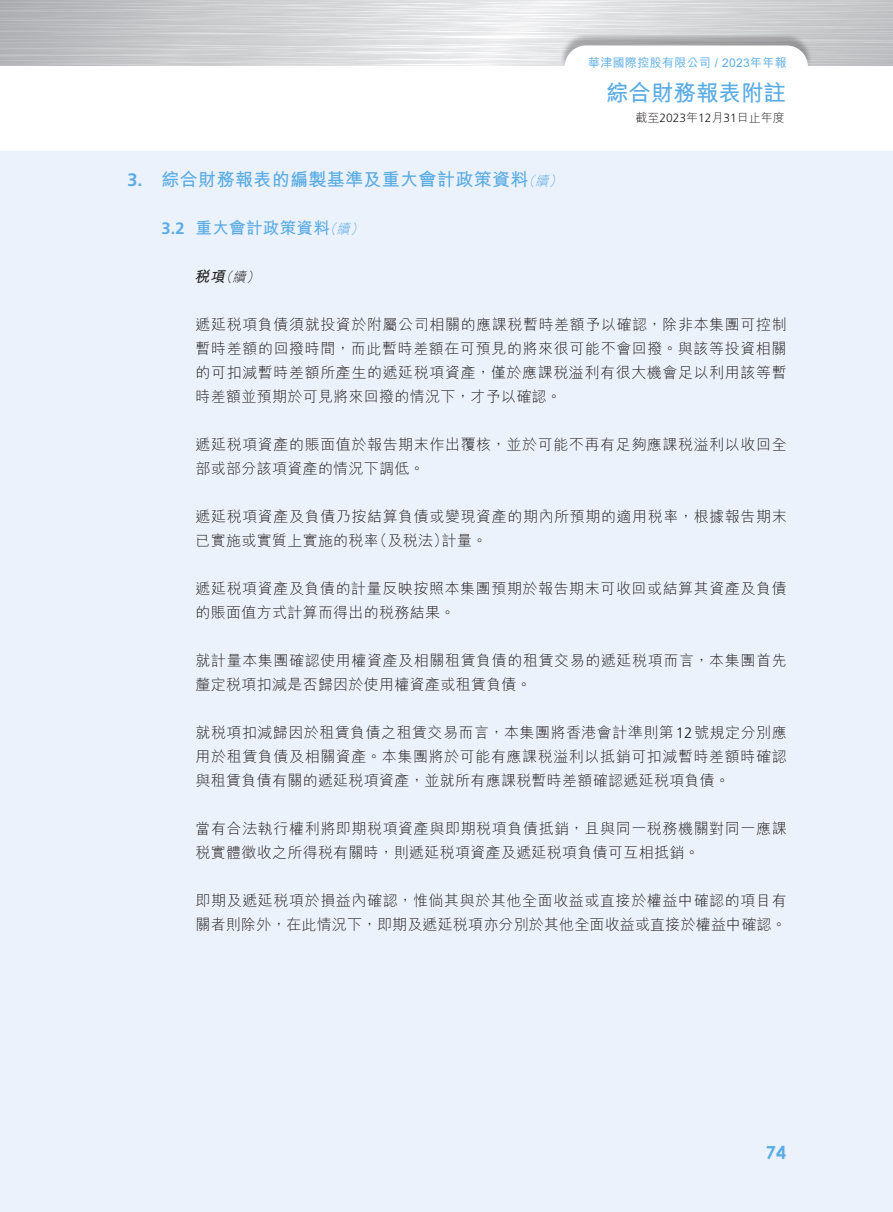
<style>
.page{position:relative;width:893px;height:1212px;background:#fff}
.page>*{position:absolute;margin:0;border:0;box-sizing:border-box;transform-origin:0 0}
.t1{font:700 22.5px "M Hei HK";color:#5aace5}
.t2{font:700 18px "M Hei HK";letter-spacing:.02em;color:#5aace5}
.t3{font:700 18px "Century Gothic";color:#5aace5}
.t4{font:700 18px "Frutiger LT Std";color:#5aace5}
.t5{font:700 16.5px "M Hei HK";letter-spacing:.02em;color:#5aace5}
.t6{font:700 16.5px "Frutiger LT Std";color:#5aace5}
.t7{font:300 15px/24px "M Hei HK";letter-spacing:.04em;color:#231f20}
.t8{font:300 15px "M Hei HK";letter-spacing:.02em;color:#231f20}
.t9{font:italic 700 15px "M Hei HK";color:#231f20}
.t10{font:italic 300 13.5px "M Hei HK";color:#5aace5}
.t11{font:italic 300 13.5px "M Hei HK";color:#231f20}
.t12{font:500 12px "M Hei HK";letter-spacing:.025em;color:#5aace5}
.t13{font:300 12px "M Hei HK";color:#231f20}
.s1{font-family:"Frutiger LT Std"}
</style>
<div class="page">
<div style="left:0;top:151px;width:893px;height:1061px;background:#ecf2fb"></div>
<div style="left:560px;top:32px;width:253px;height:35px;background:#231f20;opacity:.3"></div>
<svg style="left:565px;top:45px;width:243px;height:22px"></svg>
<p class="t4" style="left:128px;top:169px;width:17px">3.</p>
<p class="t2" style="left:162px;top:166px;width:368px">綜合財務報表的編製基準及重大會計政策資料</p>
<p class="t10" style="left:535px;top:174px;width:18px">續</p>
<p class="t10" style="left:522px;top:174px;width:18px">（</p>
<p class="t10" style="left:549px;top:174px;width:18px">(</p>
<p class="t6" style="left:162px;top:219px;width:24px">3.2</p>
<p class="t5" style="left:196px;top:216px;width:136px">重大會計政策資料</p>
<p class="t10" style="left:337px;top:222px;width:18px">續</p>
<p class="t10" style="left:323px;top:222px;width:18px">（</p>
<p class="t10" style="left:350px;top:222px;width:18px">(</p>
<p class="t12" style="left:588px;top:54px;width:200px">華津國際控股有限公司 / 2023年年報</p>
<h1 class="t1" style="left:606px;top:77px;width:182px">綜合財務報表附註</h1>
<p class="t13" style="left:636px;top:111px;width:151px">截至<span class="s1">2023</span>年<span class="s1">12</span>月<span class="s1">31</span>日止年度</p>
<p class="t9" style="left:194px;top:266px;width:36px">稅項</p>
<p class="t7" style="left:196px;top:312px;width:593px;text-align:justify">遞延稅項負債須就投資於附屬公司相關的應課稅暫時差額予以確認，除非本集團可控制暫時差額的回撥時間，而此暫時差額在可預見的將來很可能不會回撥。與該等投資相關的可扣減暫時差額所產生的遞延稅項資產，僅於應課稅溢利有很大機會足以利用該等暫時差額並預期於可見將來回撥的情況下，才予以確認。</p>
<p class="t7" style="left:196px;top:432px;width:593px">遞延稅項資產的賬面值於報告期末作出覆核，並於可能不再有足夠應課稅溢利以收回全部或部分該項資產的情況下調低。</p>
<p class="t7" style="left:442px;top:504px;width:346px;text-indent:-246px">遞延稅項資產及負債乃按結算負債或變現資產的期內所預期的適用稅率，根據報告期末計量。</p>
<p class="t11" style="left:233px;top:270px;width:18px">續</p>
<p class="t11" style="left:219px;top:270px;width:18px">（</p>
<p class="t11" style="left:246px;top:270px;width:18px">(</p>
<p class="t7" style="left:373px;top:528px;width:77px">（及稅法）</p>
<p class="t8" style="left:196px;top:533px;width:185px">已實施或實質上實施的稅率</p>
<p class="t7" style="left:196px;top:576px;width:593px">遞延稅項資產及負債的計量反映按照本集團預期於報告期末可收回或結算其資產及負債的賬面值方式計算而得出的稅務結果。</p>
<p class="t7" style="left:196px;top:648px;width:593px">就計量本集團確認使用權資產及相關租賃負債的租賃交易的遞延稅項而言，本集團首先釐定稅項扣減是否歸因於使用權資產或租賃負債。</p>
<p class="t7" style="left:196px;top:720px;width:593px;text-align:justify">就稅項扣減歸因於租賃負債之租賃交易而言，本集團將香港會計準則第<span class="s1">12</span>號規定分別應用於租賃負債及相關資產。本集團將於可能有應課稅溢利以抵銷可扣減暫時差額時確認與租賃負債有關的遞延稅項資產，並就所有應課稅暫時差額確認遞延稅項負債。</p>
<p class="t7" style="left:196px;top:816px;width:593px">當有合法執行權利將即期稅項資產與即期稅項負債抵銷，且與同一稅務機關對同一應課稅實體徵收之所得稅有關時，則遞延稅項資產及遞延稅項負債可互相抵銷。</p>
<p class="t7" style="left:196px;top:888px;width:593px">即期及遞延稅項於損益內確認，惟倘其與於其他全面收益或直接於權益中確認的項目有關者則除外，在此情況下，即期及遞延稅項亦分別於其他全面收益或直接於權益中確認。</p>
<p class="t3" style="left:766px;top:1138px;width:22px">74</p>
</div>
